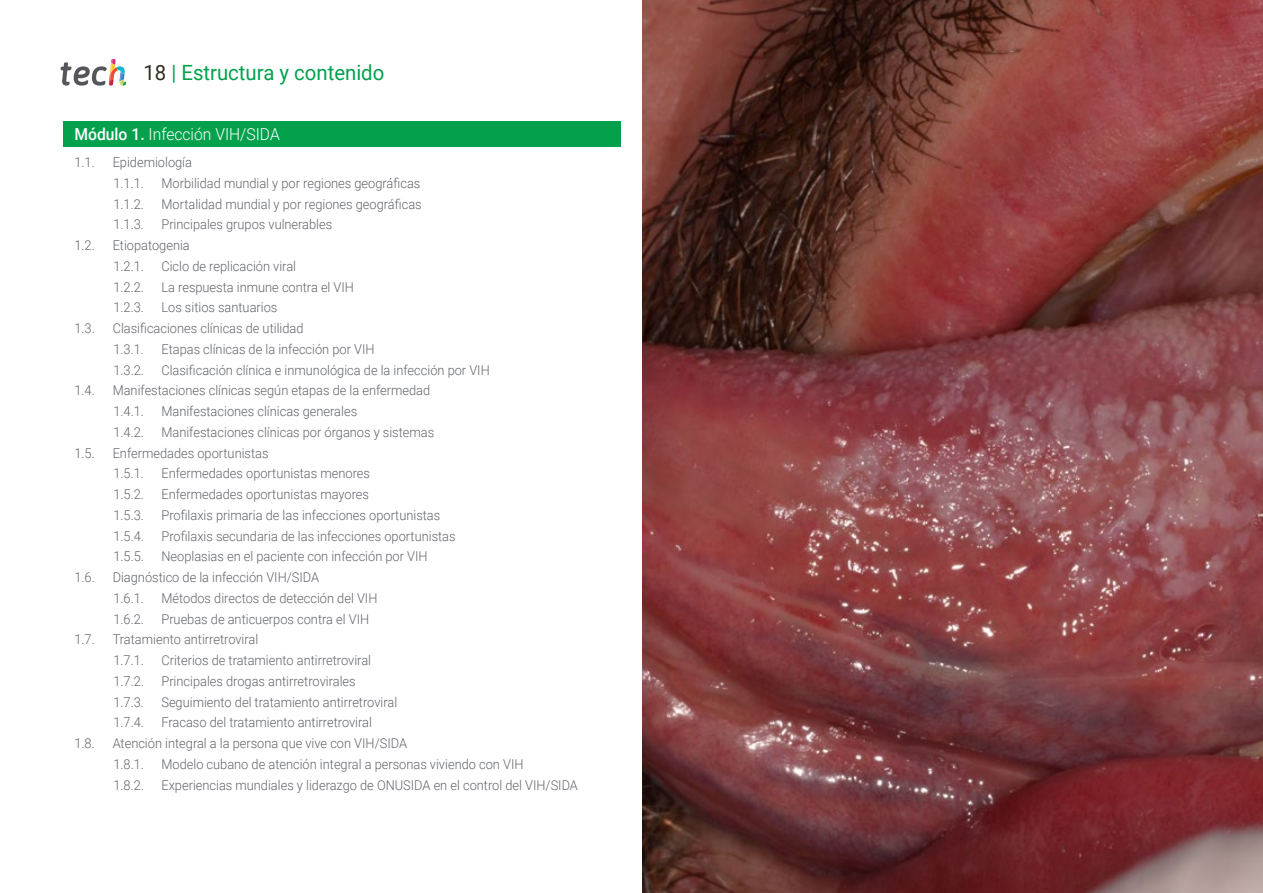
<style>
.page{position:relative;width:1263px;height:893px;background:#fff}
.page>*{position:absolute;margin:0;border:0;box-sizing:border-box;transform-origin:0 0}
.t1{font:21px "Roboto";color:#04a14d}
.t2{font:300 16.5px "Roboto";color:#fff;scale:.95 1}
.t3{font:300 13.5px/20.7px "Roboto";color:#61646a;scale:.95 1}
.s1{color:#312e20}
.s2{font-weight:500}
</style>
<div class="page">
<div style="left:63px;top:121px;width:558px;height:25px;background:#04a14d"></div>
<img style="left:642px;top:0;width:621px;height:893px">
<svg style="left:61px;top:59px;width:65px;height:27px"></svg>
<h1 class="t1" style="left:144px;top:57px;width:242px"><span class="s1">18</span> | Estructura y contenido</h1>
<p class="t2" style="left:74px;top:123px;width:218px"><span class="s2">Módulo 1.</span> Infección VIH/SIDA</p>
<p class="t3" style="left:74px;top:151px;width:23px">1.1.</p>
<p class="t3" style="left:113px;top:151px;width:85px">Epidemiología<br>1.1.1.</p>
<p class="t3" style="left:161px;top:172px;width:274px">Morbilidad mundial y por regiones geográficas</p>
<p class="t3" style="left:113px;top:193px;width:34px">1.1.2.</p>
<p class="t3" style="left:161px;top:193px;width:275px">Mortalidad mundial y por regiones geográficas</p>
<p class="t3" style="left:113px;top:214px;width:34px">1.1.3.</p>
<p class="t3" style="left:161px;top:214px;width:181px">Principales grupos vulnerables</p>
<p class="t3" style="left:74px;top:234px;width:23px">1.2.</p>
<p class="t3" style="left:113px;top:234px;width:83px">Etiopatogenia<br>1.2.1.</p>
<p class="t3" style="left:161px;top:255px;width:143px">Ciclo de replicación viral</p>
<p class="t3" style="left:113px;top:276px;width:34px">1.2.2.</p>
<p class="t3" style="left:161px;top:276px;width:204px">La respuesta inmune contra el VIH</p>
<p class="t3" style="left:113px;top:297px;width:34px">1.2.3.</p>
<p class="t3" style="left:161px;top:297px;width:124px">Los sitios santuarios</p>
<p class="t3" style="left:74px;top:317px;width:23px">1.3.</p>
<p class="t3" style="left:113px;top:317px;width:202px">Clasificaciones clínicas de utilidad<br>1.3.1.</p>
<p class="t3" style="left:161px;top:338px;width:226px">Etapas clínicas de la infección por VIH</p>
<p class="t3" style="left:113px;top:359px;width:34px">1.3.2.</p>
<p class="t3" style="left:161px;top:359px;width:347px">Clasificación clínica e inmunológica de la infección por VIH</p>
<p class="t3" style="left:74px;top:380px;width:23px">1.4.</p>
<p class="t3" style="left:113px;top:380px;width:336px">Manifestaciones clínicas según etapas de la enfermedad<br>1.4.1.</p>
<p class="t3" style="left:161px;top:400px;width:208px">Manifestaciones clínicas generales</p>
<p class="t3" style="left:113px;top:421px;width:34px">1.4.2.</p>
<p class="t3" style="left:161px;top:421px;width:289px">Manifestaciones clínicas por órganos y sistemas</p>
<p class="t3" style="left:74px;top:442px;width:23px">1.5.</p>
<p class="t3" style="left:113px;top:442px;width:166px">Enfermedades oportunistas<br>1.5.1.</p>
<p class="t3" style="left:161px;top:463px;width:221px">Enfermedades oportunistas menores</p>
<p class="t3" style="left:113px;top:483px;width:34px">1.5.2.</p>
<p class="t3" style="left:161px;top:483px;width:220px">Enfermedades oportunistas mayores</p>
<p class="t3" style="left:113px;top:504px;width:34px">1.5.3.</p>
<p class="t3" style="left:161px;top:504px;width:295px">Profilaxis primaria de las infecciones oportunistas</p>
<p class="t3" style="left:113px;top:525px;width:34px">1.5.4.</p>
<p class="t3" style="left:161px;top:525px;width:311px">Profilaxis secundaria de las infecciones oportunistas</p>
<p class="t3" style="left:113px;top:546px;width:34px">1.5.5.</p>
<p class="t3" style="left:161px;top:546px;width:282px">Neoplasias en el paciente con infección por VIH</p>
<p class="t3" style="left:74px;top:566px;width:23px">1.6.</p>
<p class="t3" style="left:113px;top:566px;width:219px">Diagnóstico de la infección VIH/SIDA<br>1.6.1.</p>
<p class="t3" style="left:161px;top:587px;width:229px">Métodos directos de detección del VIH</p>
<p class="t3" style="left:113px;top:608px;width:34px">1.6.2.</p>
<p class="t3" style="left:161px;top:608px;width:220px">Pruebas de anticuerpos contra el VIH</p>
<p class="t3" style="left:74px;top:629px;width:23px">1.7.</p>
<p class="t3" style="left:113px;top:629px;width:155px">Tratamiento antirretroviral<br>1.7.1.</p>
<p class="t3" style="left:161px;top:649px;width:222px">Criterios de tratamiento antirretroviral</p>
<p class="t3" style="left:113px;top:670px;width:34px">1.7.2.</p>
<p class="t3" style="left:161px;top:670px;width:206px">Principales drogas antirretrovirales</p>
<p class="t3" style="left:113px;top:691px;width:34px">1.7.3.</p>
<p class="t3" style="left:161px;top:691px;width:250px">Seguimiento del tratamiento antirretroviral</p>
<p class="t3" style="left:113px;top:712px;width:34px">1.7.4.</p>
<p class="t3" style="left:161px;top:712px;width:223px">Fracaso del tratamiento antirretroviral</p>
<p class="t3" style="left:74px;top:732px;width:23px">1.8.</p>
<p class="t3" style="left:113px;top:732px;width:311px">Atención integral a la persona que vive con VIH/SIDA<br>1.8.1.</p>
<p class="t3" style="left:161px;top:753px;width:383px">Modelo cubano de atención integral a personas viviendo con VIH</p>
<p class="t3" style="left:113px;top:774px;width:34px">1.8.2.</p>
<p class="t3" style="left:161px;top:774px;width:440px">Experiencias mundiales y liderazgo de ONUSIDA en el control del VIH/SIDA</p>
</div>
